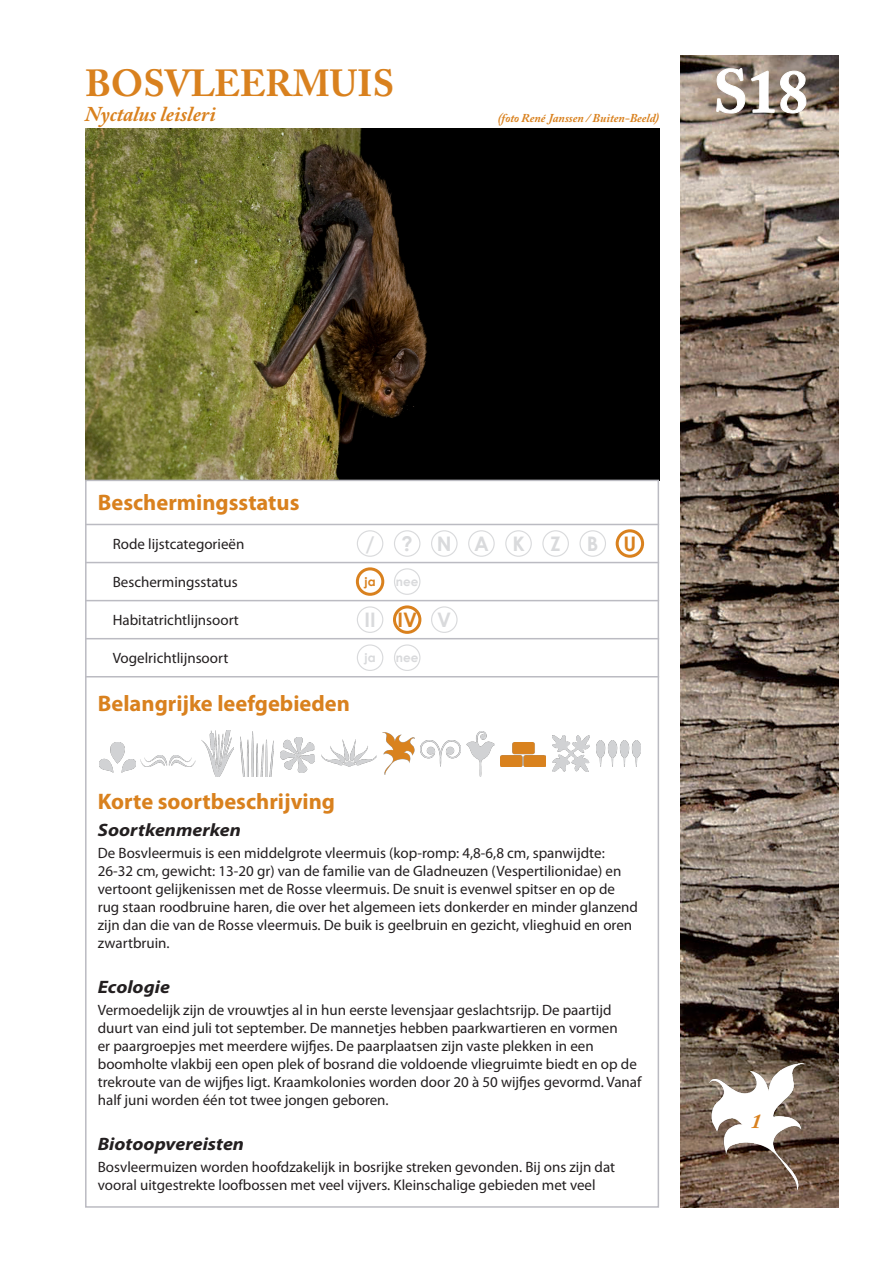
<style>
.page{position:relative;width:893px;height:1263px;background:#fff}
.page>*{position:absolute;margin:0;border:0;box-sizing:border-box;transform-origin:0 0}
.SOORT_C{font:700 60px "Adobe Caslon Pro";color:#fff}
.SOORT_A{font:700 37.5px "Adobe Caslon Pro";color:#d9811e}
.soort1{font:700 22.5px "Myriad Pro";color:#d9811e}
.SOORT_B{font:italic 700 21px "Adobe Caslon Pro";color:#d9811e}
.t1{font:700 20.1px "Century Gothic";color:#d9dadc}
.t2{font:700 20.1px "Century Gothic";color:#d9811e}
.soort2{font:italic 700 18px "Myriad Pro";color:#231f20;scale:1.1 1}
.soort_alinea{font:15px/18px "Myriad Pro";color:#231f20}
.soort_plat{font:15px "Myriad Pro";color:#231f20}
.SOORT_B-2{font:italic 700 12px "Adobe Caslon Pro";color:#d9811e}
.t3{font:700 12px "Century Gothic";color:#d9dadc}
.t4{font:700 12px "Century Gothic";color:#d9811e}
</style>
<div class="page">
<img style="left:680px;top:55px;width:159px;height:1153px">
<svg style="left:716px;top:68px;width:91px;height:46px;background:#97897d"></svg>
<img style="left:709px;top:1063px;width:96px;height:128px">
<div style="left:357px;top:530px;width:26px;height:27px;border:1px solid #d9dadc;border-radius:50%"></div>
<div style="left:505px;top:530px;width:27px;height:27px;border:1px solid #d9dadc;border-radius:50%"></div>
<div style="left:431px;top:530px;width:27px;height:27px;border:1px solid #d9dadc;border-radius:50%"></div>
<div style="left:579px;top:530px;width:27px;height:27px;border:1px solid #d9dadc;border-radius:50%"></div>
<div style="left:394px;top:530px;width:26px;height:27px;border:1px solid #d9dadc;border-radius:50%"></div>
<div style="left:542px;top:530px;width:27px;height:27px;border:1px solid #d9dadc;border-radius:50%"></div>
<div style="left:468px;top:530px;width:27px;height:27px;border:1px solid #d9dadc;border-radius:50%"></div>
<div style="left:616px;top:529px;width:28px;height:29px;border:3px solid #d9811e;border-radius:50%"></div>
<img style="left:85px;top:128px;width:574px;height:352px">
<hr style="left:85px;top:562px;width:574px;height:1px;background:#bbbbc2">
<hr style="left:85px;top:600px;width:574px;height:1px;background:#bbbbc2">
<hr style="left:85px;top:638px;width:574px;height:1px;background:#bbbbc2">
<hr style="left:85px;top:676px;width:574px;height:1px;background:#bbbbc2">
<hr style="left:85px;top:524px;width:574px;height:1px;background:#bbbbc2">
<div style="left:357px;top:606px;width:26px;height:27px;border:1px solid #d9dadc;border-radius:50%"></div>
<div style="left:431px;top:606px;width:27px;height:27px;border:1px solid #d9dadc;border-radius:50%"></div>
<div style="left:393px;top:605px;width:28px;height:29px;border:3px solid #d9811e;border-radius:50%"></div>
<div style="left:357px;top:644px;width:26px;height:27px;border:1px solid #d9dadc;border-radius:50%"></div>
<div style="left:394px;top:644px;width:26px;height:27px;border:1px solid #d9dadc;border-radius:50%"></div>
<div style="left:356px;top:567px;width:28px;height:29px;border:3px solid #d9811e;border-radius:50%"></div>
<div style="left:394px;top:568px;width:26px;height:27px;border:1px solid #d9dadc;border-radius:50%"></div>
<img style="left:99px;top:743px;width:37px;height:29px">
<img style="left:201px;top:730px;width:33px;height:46px">
<img style="left:141px;top:755px;width:54px;height:12px">
<img style="left:280px;top:738px;width:34px;height:34px">
<img style="left:241px;top:731px;width:33px;height:45px">
<img style="left:321px;top:739px;width:55px;height:28px">
<img style="left:466px;top:732px;width:28px;height:44px">
<img style="left:552px;top:736px;width:37px;height:36px">
<img style="left:382px;top:732px;width:32px;height:42px">
<img style="left:420px;top:740px;width:40px;height:27px">
<img style="left:501px;top:743px;width:45px;height:24px">
<img style="left:596px;top:740px;width:45px;height:27px">
<p class="SOORT_A" style="left:85px;top:61px;width:311px">BOSVLEERMUIS</p>
<p class="SOORT_B" style="left:85px;top:101px;width:132px">Nyctalus leisleri</p>
<p class="SOORT_B-2" style="left:498px;top:110px;width:163px">(foto René Janssen / Buiten-Beeld)</p>
<p class="SOORT_C" style="left:713px;top:56px;width:96px">S18</p>
<p class="soort1" style="left:98px;top:488px;width:203px">Beschermingsstatus</p>
<p class="soort_plat" style="left:113px;top:535px;width:133px">Rode lijstcategorieën</p>
<p class="t1" style="left:365px;top:528px;width:11px">/</p>
<p class="t1" style="left:402px;top:528px;width:13px">?</p>
<p class="t1" style="left:437px;top:528px;width:16px">N</p>
<p class="t1" style="left:474px;top:528px;width:16px">A</p>
<p class="t1" style="left:512px;top:528px;width:14px">K</p>
<p class="t1" style="left:551px;top:528px;width:12px">Z</p>
<p class="t1" style="left:587px;top:528px;width:13px">B</p>
<p class="t2" style="left:623px;top:528px;width:14px">U</p>
<p class="soort_plat" style="left:113px;top:573px;width:127px">Beschermingsstatus</p>
<p class="soort_plat" style="left:113px;top:611px;width:128px">Habitatrichtlijnsoort</p>
<p class="soort_plat" style="left:113px;top:649px;width:117px">Vogelrichtlijnsoort</p>
<p class="t4" style="left:365px;top:573px;width:13px">ja</p>
<p class="t3" style="left:396px;top:573px;width:24px">nee</p>
<p class="t1" style="left:364px;top:605px;width:13px">II</p>
<p class="t2" style="left:397px;top:605px;width:21px">IV</p>
<p class="t1" style="left:437px;top:605px;width:16px">V</p>
<p class="t3" style="left:365px;top:649px;width:13px">ja</p>
<p class="t3" style="left:396px;top:649px;width:24px">nee</p>
<p class="soort1" style="left:98px;top:689px;width:254px">Belangrijke leefgebieden</p>
<p class="soort1" style="left:98px;top:787px;width:239px">Korte soortbeschrijving</p>
<p class="soort2" style="left:98px;top:818px;width:132px">Soortkenmerken</p>
<p class="soort_alinea" style="left:98px;top:844px;width:542px">De Bosvleermuis is een middelgrote vleermuis (kop-romp: 4,8-6,8 cm, spanwijdte:<br>26-32 cm, gewicht: 13-20 gr) van de familie van de Gladneuzen (Vespertilionidae) en vertoont gelijkenissen met de Rosse vleermuis. De snuit is evenwel spitser en op de rug staan roodbruine haren, die over het algemeen iets donkerder en minder glanzend zijn dan die van de Rosse vleermuis. De buik is geelbruin en gezicht, vlieghuid en oren zwartbruin.</p>
<p class="soort2" style="left:98px;top:975px;width:67px">Ecologie</p>
<p class="soort_alinea" style="left:98px;top:1001px;width:545px">Vermoedelijk zijn de vrouwtjes al in hun eerste levensjaar geslachtsrijp. De paartijd duurt van eind juli tot september. De mannetjes hebben paarkwartieren en vormen<br>er paargroepjes met meerdere wijfjes. De paarplaatsen zijn vaste plekken in een boomholte vlakbij een open plek of bosrand die voldoende vliegruimte biedt en op de trekroute van de wijfjes ligt. Kraamkolonies worden door 20 à 50 wijfjes gevormd. Vanaf half juni worden één tot twee jongen geboren.</p>
<p class="soort2" style="left:98px;top:1132px;width:134px">Biotoopvereisten</p>
<p class="soort_alinea" style="left:98px;top:1157px;width:519px">Bosvleermuizen worden hoofdzakelijk in bosrijke streken gevonden. Bij ons zijn dat vooral uitgestrekte loofbossen met veel vijvers. Kleinschalige gebieden met veel</p>
<p class="SOORT_B" style="left:751px;top:1108px;width:12px">1</p>
</div>
